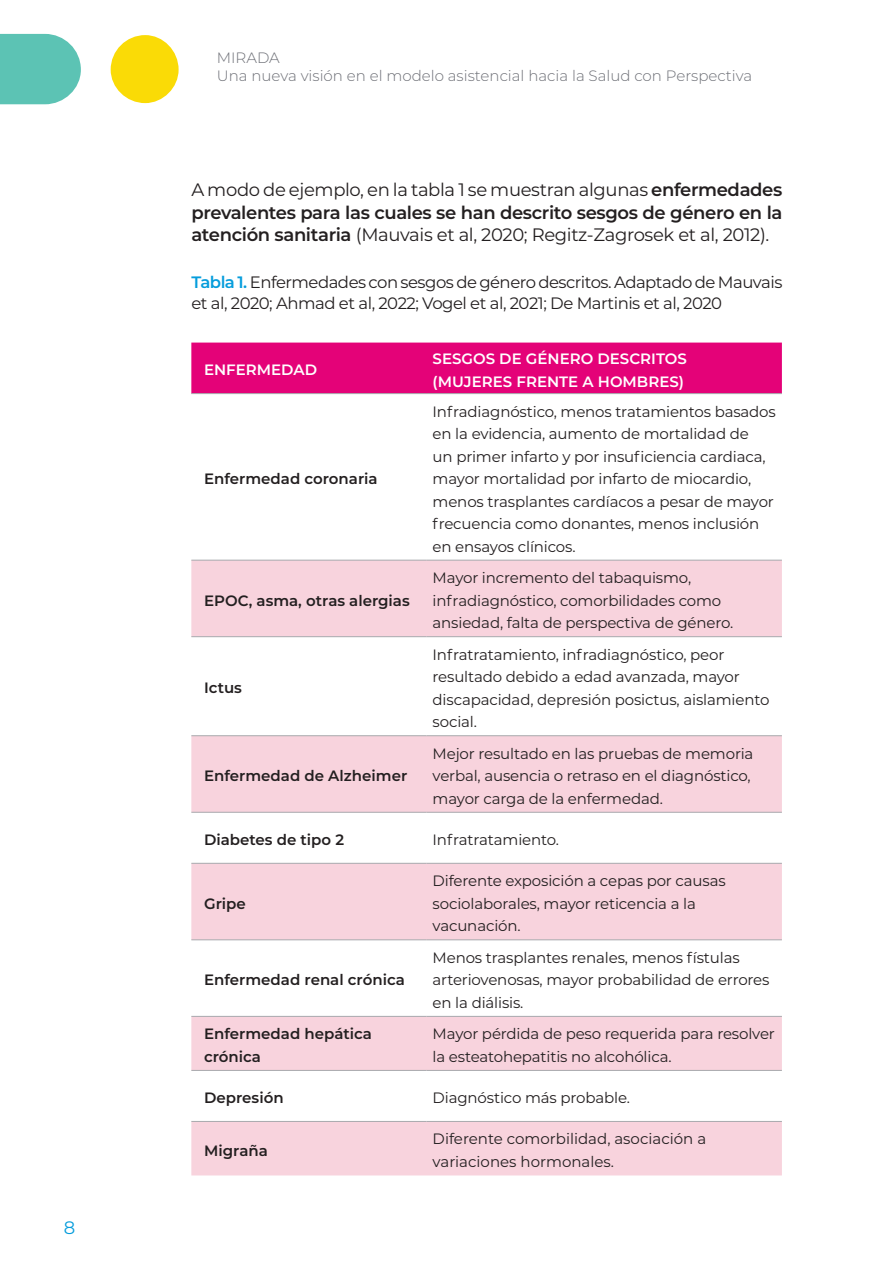
<style>
.page{position:relative;width:893px;height:1263px;background:#fff}
.page>*{position:absolute;margin:0;border:0;box-sizing:border-box;transform-origin:0 0}
.cuerpo_1{font:18px/22.5px "Montserrat";letter-spacing:-.02em;color:#231f20;text-align:justify}
.t1{font:18px "Montserrat";color:#069ddc}
.Figuras{font:16.5px/21px "Montserrat";letter-spacing:-.03em;color:#231f20}
.cuerpo_1-2{font:15px/22.5px "Montserrat";letter-spacing:-.01em;color:#231f20}
.cuerpo_1-3{font:600 15px/22.5px "Montserrat";color:#231f20}
.t2{font:300 15px/18px "Montserrat";color:#6d6f76}
.cuerpo_1-4{font:600 15px/22.5px "Montserrat";color:#fff}
.s1{font-weight:600}
.s2{font-weight:600;color:#069ddc}
</style>
<div class="page">
<svg style="left:0;top:34px;width:81px;height:70px;background:#6bc8bb"></svg>
<div style="left:111px;top:35px;width:68px;height:68px;background:#fadb06;border-radius:50%"></div>
<div style="left:191px;top:343px;width:591px;height:50px;background:#e40278"></div>
<svg style="left:191px;top:561px;width:591px;height:614px;fill:#f8d3dd"></svg>
<svg style="left:191px;top:864px;width:591px;height:206px;fill:#f8d3dd"></svg>
<hr style="left:191px;top:393px;width:236px;height:1px;background:#a8a9ad">
<hr style="left:427px;top:393px;width:355px;height:1px;background:#a8a9ad">
<hr style="left:191px;top:560px;width:236px;height:1px;background:#a8a9ad">
<hr style="left:427px;top:560px;width:355px;height:1px;background:#a8a9ad">
<hr style="left:191px;top:636px;width:236px;height:1px;background:#a8a9ad">
<hr style="left:427px;top:636px;width:355px;height:1px;background:#a8a9ad">
<hr style="left:191px;top:735px;width:236px;height:1px;background:#a8a9ad">
<hr style="left:427px;top:735px;width:355px;height:1px;background:#a8a9ad">
<hr style="left:191px;top:812px;width:236px;height:1px;background:#a8a9ad">
<hr style="left:427px;top:812px;width:355px;height:1px;background:#a8a9ad">
<hr style="left:191px;top:863px;width:236px;height:1px;background:#a8a9ad">
<hr style="left:427px;top:863px;width:355px;height:1px;background:#a8a9ad">
<hr style="left:191px;top:939px;width:236px;height:1px;background:#a8a9ad">
<hr style="left:427px;top:939px;width:355px;height:1px;background:#a8a9ad">
<hr style="left:191px;top:1016px;width:236px;height:1px;background:#a8a9ad">
<hr style="left:427px;top:1016px;width:355px;height:1px;background:#a8a9ad">
<hr style="left:191px;top:1070px;width:236px;height:1px;background:#a8a9ad">
<hr style="left:427px;top:1070px;width:355px;height:1px;background:#a8a9ad">
<hr style="left:191px;top:1121px;width:236px;height:1px;background:#a8a9ad">
<hr style="left:427px;top:1121px;width:355px;height:1px;background:#a8a9ad">
<p class="t1" style="left:64px;top:1215px;width:13px">8</p>
<p class="t2" style="left:217px;top:49px;width:537px">MIRADA<br>Una nueva visión en el modelo asistencial hacia la Salud con Perspectiva</p>
<p class="cuerpo_1" style="left:191px;top:178px;width:593px">A modo de ejemplo, en la tabla 1 se muestran algunas <span class="s1">enfermedades prevalentes para las cuales se han descrito sesgos de género en la atención sanitaria</span> (Mauvais et al, 2020; Regitz-Zagrosek et al, 2012).</p>
<p class="Figuras" style="left:191px;top:271px;width:593px"><span class="s2">Tabla 1.</span> Enfermedades con sesgos de género descritos. Adaptado de Mauvais et al, 2020; Ahmad et al, 2022; Vogel et al, 2021; De Martinis et al, 2020</p>
<p class="cuerpo_1-4" style="left:204px;top:358px;width:115px">ENFERMEDAD</p>
<p class="cuerpo_1-3" style="left:204px;top:467px;width:175px">Enfermedad coronaria</p>
<p class="cuerpo_1-3" style="left:204px;top:588px;width:207px">EPOC, asma, otras alergias</p>
<p class="cuerpo_1-3" style="left:204px;top:676px;width:39px">Ictus</p>
<p class="cuerpo_1-3" style="left:204px;top:764px;width:205px">Enfermedad de Alzheimer</p>
<p class="cuerpo_1-4" style="left:433px;top:347px;width:256px">SESGOS DE GÉNERO DESCRITOS (MUJERES FRENTE A HOMBRES)</p>
<p class="cuerpo_1-2" style="left:433px;top:399px;width:345px">Infradiagnóstico, menos tratamientos basados en la evidencia, aumento de mortalidad de<br>un primer infarto y por insuficiencia cardiaca, mayor mortalidad por infarto de miocardio, menos trasplantes cardíacos a pesar de mayor frecuencia como donantes, menos inclusión en ensayos clínicos.</p>
<p class="cuerpo_1-2" style="left:433px;top:566px;width:302px">Mayor incremento del tabaquismo, infradiagnóstico, comorbilidades como ansiedad, falta de perspectiva de género.</p>
<p class="cuerpo_1-2" style="left:433px;top:643px;width:338px">Infratratamiento, infradiagnóstico, peor resultado debido a edad avanzada, mayor discapacidad, depresión posictus, aislamiento social.</p>
<p class="cuerpo_1-2" style="left:433px;top:742px;width:322px">Mejor resultado en las pruebas de memoria verbal, ausencia o retraso en el diagnóstico, mayor carga de la enfermedad.</p>
<p class="cuerpo_1-3" style="left:204px;top:828px;width:142px">Diabetes de tipo 2</p>
<p class="cuerpo_1-2" style="left:433px;top:828px;width:128px">Infratratamiento.</p>
<p class="cuerpo_1-3" style="left:204px;top:891px;width:43px">Gripe</p>
<p class="cuerpo_1-3" style="left:204px;top:968px;width:202px">Enfermedad renal crónica</p>
<p class="cuerpo_1-2" style="left:433px;top:869px;width:295px">Diferente exposición a cepas por causas sociolaborales, mayor reticencia a la vacunación.</p>
<p class="cuerpo_1-2" style="left:433px;top:946px;width:338px">Menos trasplantes renales, menos fístulas arteriovenosas, mayor probabilidad de errores en la diálisis.</p>
<p class="cuerpo_1-3" style="left:204px;top:1022px;width:169px">Enfermedad hepática crónica</p>
<p class="cuerpo_1-2" style="left:433px;top:1022px;width:344px">Mayor pérdida de peso requerida para resolver la esteatohepatitis no alcohólica.</p>
<p class="cuerpo_1-3" style="left:204px;top:1086px;width:81px">Depresión</p>
<p class="cuerpo_1-2" style="left:433px;top:1086px;width:199px">Diagnóstico más probable.</p>
<p class="cuerpo_1-3" style="left:204px;top:1138px;width:65px">Migraña</p>
<p class="cuerpo_1-2" style="left:433px;top:1127px;width:275px">Diferente comorbilidad, asociación a variaciones hormonales.</p>
</div>
